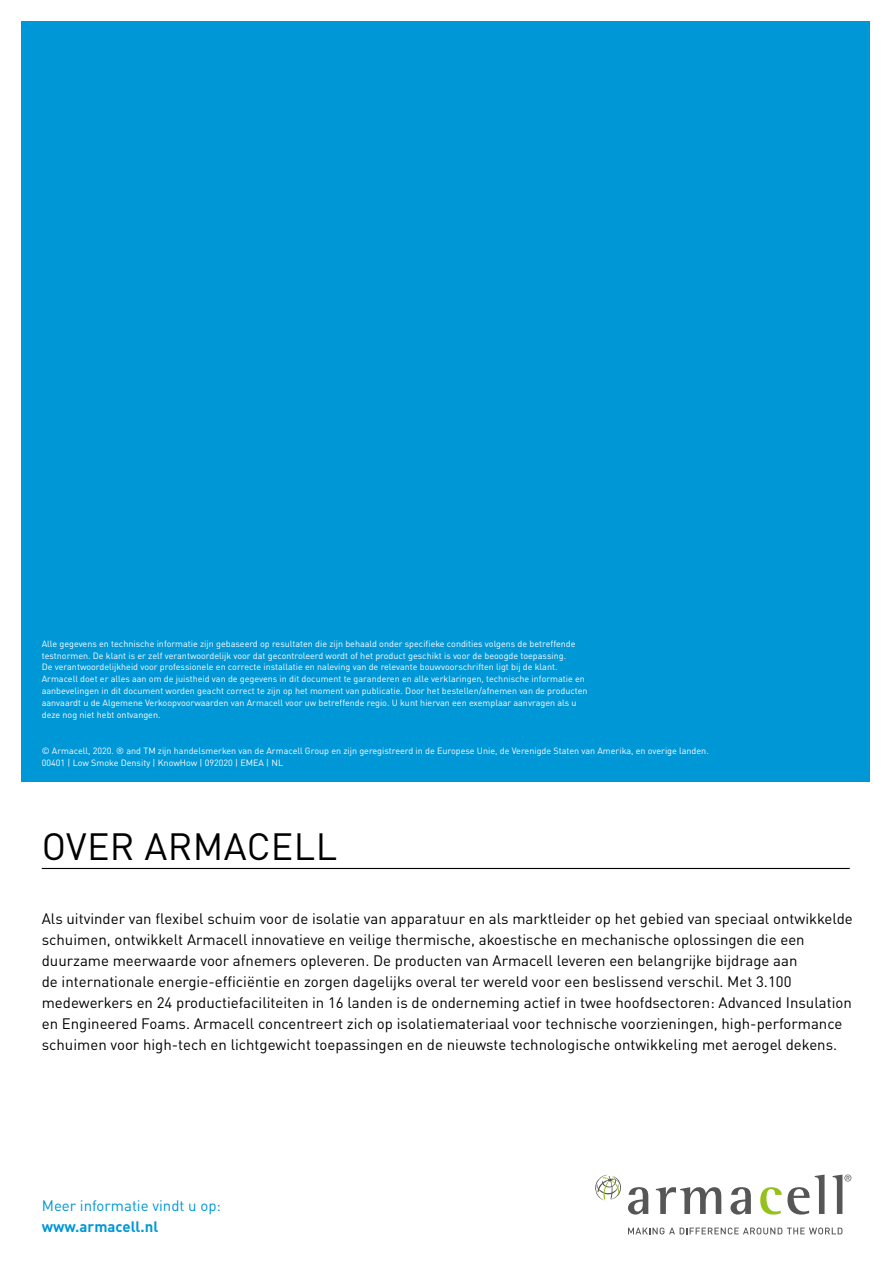
<style>
.page{position:relative;width:893px;height:1263px;background:#fff}
.page>*{position:absolute;margin:0;border:0;box-sizing:border-box;transform-origin:0 0}
.t1{font:37.5px "DIN Pro";letter-spacing:.01em;color:#000}
.t2{font:15px/21px "DIN Pro";color:#000}
.t3{font:15px "DIN Pro";color:#0097d7}
.t4{font:700 15px "DIN Pro";color:#0097d7}
.t5{font:9px/12px "DIN Pro";color:#fff}
</style>
<div class="page">
<div style="left:21px;top:21px;width:849px;height:761px;background:#0097d7"></div>
<hr style="left:42px;top:868px;width:808px;height:1px;background:#000">
<svg style="left:628px;top:1187px;width:20px;height:27px"></svg>
<svg style="left:656px;top:1187px;width:65px;height:27px"></svg>
<svg style="left:730px;top:1187px;width:21px;height:27px"></svg>
<svg style="left:760px;top:1174px;width:64px;height:40px"></svg>
<svg style="left:833px;top:1174px;width:18px;height:40px"></svg>
<svg style="left:595px;top:1174px;width:26px;height:27px"></svg>
<svg style="left:628px;top:1227px;width:214px;height:7px"></svg>
<p class="t5" style="left:42px;top:636px;width:547px">Alle gegevens en technische informatie zijn gebaseerd op resultaten die zijn behaald onder specifieke condities volgens de betreffende testnormen. De klant is er zelf verantwoordelijk voor dat gecontroleerd wordt of het product geschikt is voor de beoogde toepassing.<br>De verantwoordelijkheid voor professionele en correcte installatie en naleving van de relevante bouwvoorschriften ligt bij de klant.<br>Armacell doet er alles aan om de juistheid van de gegevens in dit document te garanderen en alle verklaringen, technische informatie en aanbevelingen in dit document worden geacht correct te zijn op het moment van publicatie. Door het bestellen/afnemen van de producten aanvaardt u de Algemene Verkoopvoorwaarden van Armacell voor uw betreffende regio. U kunt hiervan een exemplaar aanvragen als u deze nog niet hebt ontvangen.</p>
<p class="t5" style="left:42px;top:744px;width:668px">© Armacell, 2020. ® and TM zijn handelsmerken van de Armacell Group en zijn geregistreerd in de Europese Unie, de Verenigde Staten van Amerika, en overige landen.<br>00401 | Low Smoke Density | KnowHow | 092020 | EMEA | NL</p>
<h1 class="t1" style="left:42px;top:817px;width:297px">OVER ARMACELL</h1>
<p class="t2" style="left:42px;top:907px;width:813px">Als uitvinder van flexibel schuim voor de isolatie van apparatuur en als marktleider op het gebied van speciaal ontwikkelde schuimen, ontwikkelt Armacell innovatieve en veilige thermische, akoestische en mechanische oplossingen die een duurzame meerwaarde voor afnemers opleveren. De producten van Armacell leveren een belangrijke bijdrage aan<br>de internationale energie-efficiëntie en zorgen dagelijks overal ter wereld voor een beslissend verschil. Met 3.100 medewerkers en 24 productiefaciliteiten in 16 landen is de onderneming actief in twee hoofdsectoren: Advanced Insulation en Engineered Foams. Armacell concentreert zich op isolatiemateriaal voor technische voorzieningen, high-performance schuimen voor high-tech en lichtgewicht toepassingen en de nieuwste technologische ontwikkeling met aerogel dekens.</p>
<h2 class="t3" style="left:42px;top:1193px;width:181px">Meer informatie vindt u op:</h2>
<h2 class="t4" style="left:42px;top:1214px;width:118px">www.armacell.nl</h2>
</div>
